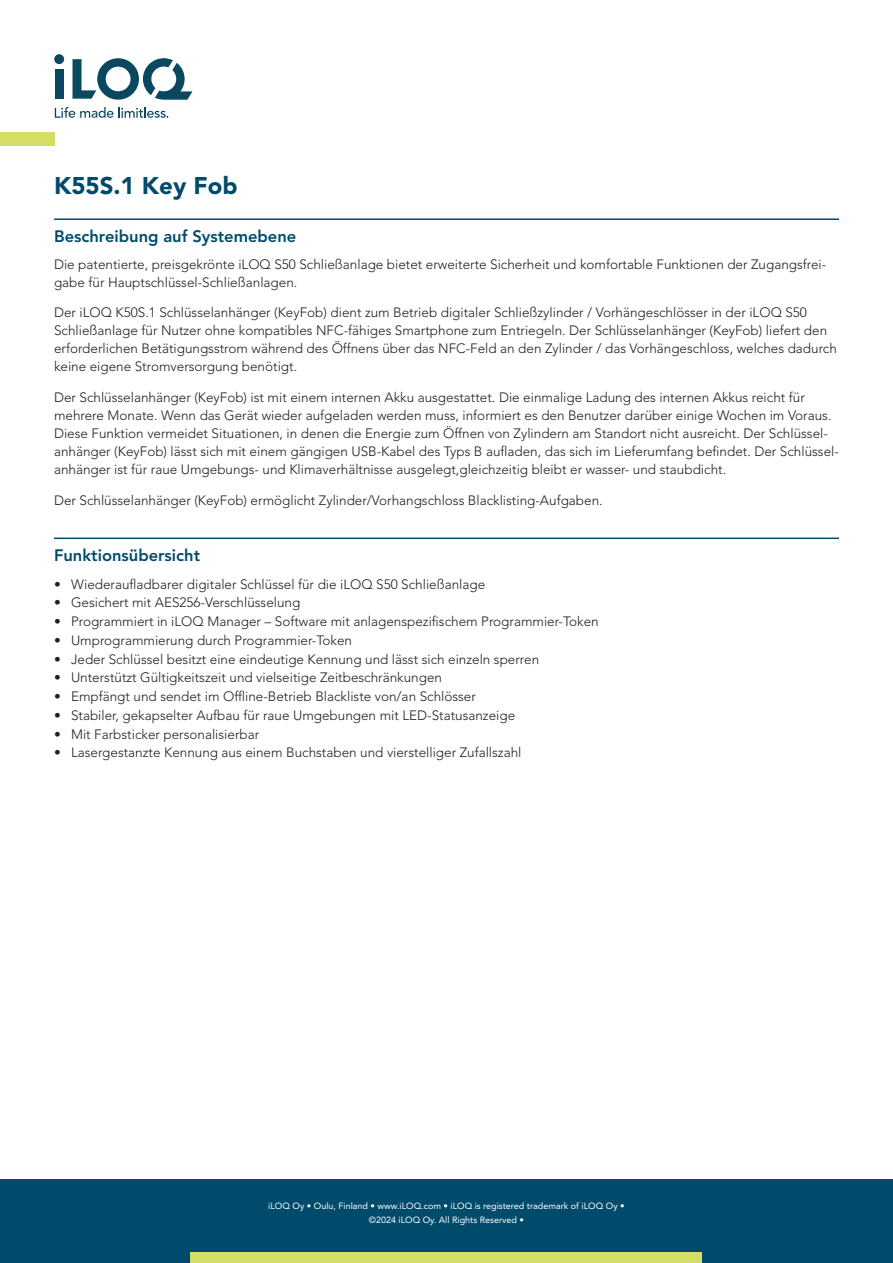
<style>
.page{position:relative;width:893px;height:1263px;background:#fff}
.page>*{position:absolute;margin:0;border:0;box-sizing:border-box;transform-origin:0 0}
.Tuotenimi{font:900 24px "Avenir LT Std";color:#004b6c}
.Otsikko{font:800 16.5px "Avenir LT Std";color:#004b6c}
.de_DE{font:300 13.5px/18px "Avenir LT Std";color:#231f20}
.t1{font:9px/13.5px "Avenir LT Std";color:#fff;text-align:center}
</style>
<div class="page">
<div style="left:0;top:1179px;width:893px;height:84px;background:#004b6c"></div>
<div style="left:191px;top:1252px;width:511px;height:11px;background:#d4dd64"></div>
<div style="left:55px;top:69px;width:9px;height:30px;background:#0a485f"></div>
<div style="left:54px;top:54px;width:10px;height:10px;background:#0a485f;border-radius:50%"></div>
<svg style="left:73px;top:58px;width:119px;height:42px"></svg>
<svg style="left:55px;top:107px;width:113px;height:11px"></svg>
<div style="left:0;top:133px;width:54px;height:13px;background:#d4dd64"></div>
<hr style="left:54px;top:218px;width:785px;height:2px;background:#004b6c">
<hr style="left:54px;top:537px;width:785px;height:2px;background:#004b6c">
<p class="Tuotenimi" style="left:54px;top:171px;width:185px">K55S.1 Key Fob</p>
<p class="Otsikko" style="left:54px;top:227px;width:244px">Beschreibung auf Systemebene</p>
<p class="de_DE" style="left:54px;top:255px;width:774px">Die patentierte, preisgekrönte iLOQ S50 Schließanlage bietet erweiterte Sicherheit und komfortable Funktionen der Zugangsfrei&shy;gabe für Hauptschlüssel-Schließanlagen.</p>
<p class="de_DE" style="left:54px;top:304px;width:784px">Der iLOQ K50S.1 Schlüsselanhänger (KeyFob) dient zum Betrieb digitaler Schließzylinder / Vorhängeschlösser in der iLOQ S50<br>Schließanlage für Nutzer ohne kompatibles NFC-fähiges Smartphone zum Entriegeln. Der Schlüsselanhänger (KeyFob) liefert den erforderlichen Betätigungsstrom während des Öffnens über das NFC-Feld an den Zylinder / das Vorhängeschloss, welches dadurch keine eigene Stromversorgung benötigt.</p>
<p class="de_DE" style="left:54px;top:389px;width:786px">Der Schlüsselanhänger (KeyFob) ist mit einem internen Akku ausgestattet. Die einmalige Ladung des internen Akkus reicht für mehrere Monate. Wenn das Gerät wieder aufgeladen werden muss, informiert es den Benutzer darüber einige Wochen im Voraus.<br>Diese Funktion vermeidet Situationen, in denen die Energie zum Öffnen von Zylindern am Standort nicht ausreicht. Der Schlüssel&shy;anhänger (KeyFob) lässt sich mit einem gängigen USB-Kabel des Typs B aufladen, das sich im Lieferumfang befindet. Der Schlüssel&shy;anhänger ist für raue Umgebungs- und Klimaverhältnisse ausgelegt,gleichzeitig bleibt er wasser- und staubdicht.</p>
<p class="de_DE" style="left:54px;top:491px;width:550px">Der Schlüsselanhänger (KeyFob) ermöglicht Zylinder/Vorhangschloss Blacklisting-Aufgaben.</p>
<p class="Otsikko" style="left:54px;top:546px;width:148px">Funktionsübersicht</p>
<p class="de_DE" style="left:54px;top:575px;width:433px">• Wiederaufladbarer digitaler Schlüssel für die iLOQ S50 Schließanlage</p>
<p class="de_DE" style="left:54px;top:594px;width:248px">• Gesichert mit AES256-Verschlüsselung</p>
<p class="de_DE" style="left:54px;top:612px;width:546px">• Programmiert in iLOQ Manager – Software mit anlagenspezifischem Programmier-Token</p>
<p class="de_DE" style="left:54px;top:631px;width:300px">• Umprogrammierung durch Programmier-Token</p>
<p class="de_DE" style="left:54px;top:650px;width:487px">• Jeder Schlüssel besitzt eine eindeutige Kennung und lässt sich einzeln sperren</p>
<p class="de_DE" style="left:54px;top:669px;width:390px">• Unterstützt Gültigkeitszeit und vielseitige Zeitbeschränkungen</p>
<p class="de_DE" style="left:54px;top:687px;width:423px">• Empfängt und sendet im Offline-Betrieb Blackliste von/an Schlösser</p>
<p class="de_DE" style="left:54px;top:706px;width:463px">• Stabiler, gekapselter Aufbau für raue Umgebungen mit LED-Statusanzeige</p>
<p class="de_DE" style="left:54px;top:725px;width:207px">• Mit Farbsticker personalisierbar</p>
<p class="de_DE" style="left:54px;top:744px;width:469px">• Lasergestanzte Kennung aus einem Buchstaben und vierstelliger Zufallszahl</p>
<p class="t1" style="left:268px;top:1199px;width:358px">iLOQ Oy • Oulu, Finland • www.iLOQ.com • iLOQ is registered trademark of iLOQ Oy • ©2024 iLOQ Oy. All Rights Reserved •</p>
</div>
